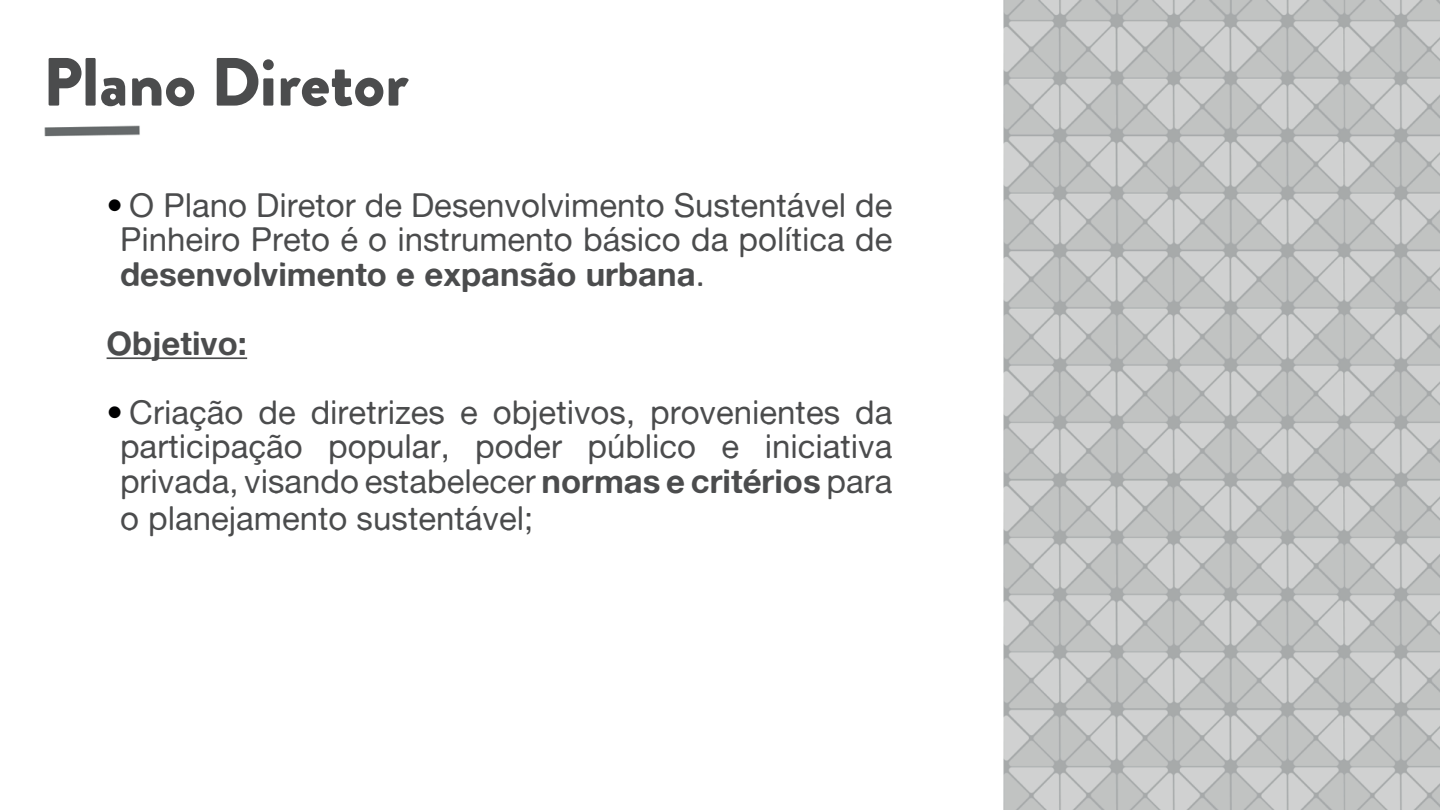
<style>
.page{position:relative;width:1440px;height:810px;background:#fff}
.page>*{position:absolute;margin:0;border:0;box-sizing:border-box;transform-origin:0 0}
.t1{font:900 68.03px "Brandon Grotesque";color:#4b4c4d}
.t2{font:33px/34.5px "Alte Haas Grotesk";color:#4b4c4d;text-align:center}
.t3{font:33px/69px "Alte Haas Grotesk Bold";color:#4b4c4d}
.s1{color:#000001}
.s2{font-family:"Alte Haas Grotesk"}
.s3{font-family:"Alte Haas Grotesk Bold"}
</style>
<div class="page">
<img style="left:44px;top:0;width:1396px;height:810px">
<hr style="left:107px;top:357px;width:140px;height:2px;background:#4b4c4d">
<h1 class="t1" style="left:43px;top:34px;width:367px">Plano Diretor</h1>
<p class="t2" style="left:107px;top:188px;width:787px"><span class="s1">•</span> O Plano Diretor de Desenvolvimento Sustentável de<br>Pinheiro Preto é o instrumento básico da política de</p>
<p class="t3" style="left:107px;top:239px;width:600px;text-indent:13px">desenvolvimento e expansão urbana<span class="s2">.<br></span>Objetivo:</p>
<p class="t2" style="left:107px;top:394px;width:787px"><span class="s1">•</span> Criação de diretrizes e objetivos, provenientes da participação popular, poder público e iniciativa privada, visando estabelecer <span class="s3">normas e critérios</span> para</p>
<p class="t2" style="left:120px;top:501px;width:415px">o planejamento sustentável;</p>
</div>
